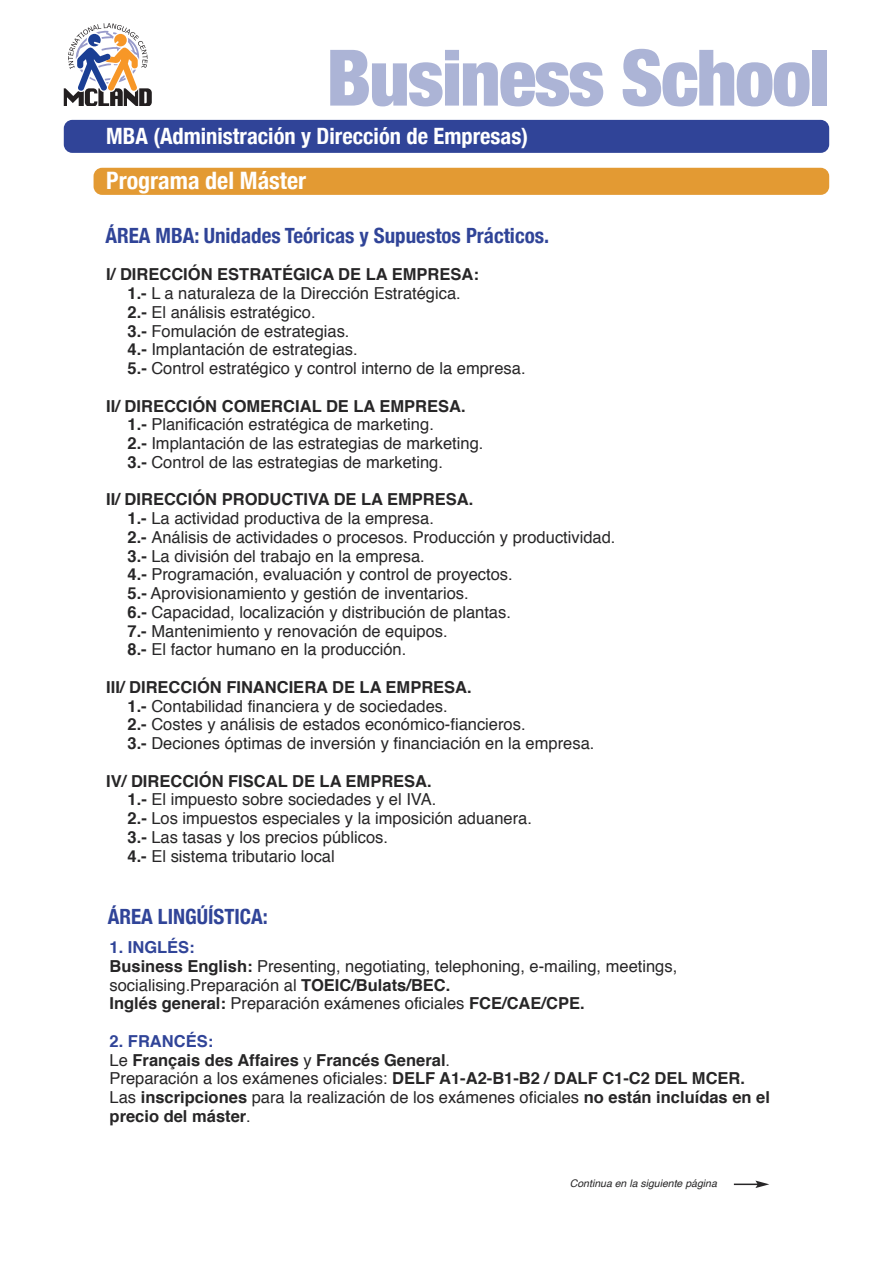
<style>
.page{position:relative;width:893px;height:1263px;background:#fff}
.page>*{position:absolute;margin:0;border:0;box-sizing:border-box;transform-origin:0 0}
.t1{font:900 condensed 78px "Helvetica Neue";letter-spacing:-.025em;color:#acb4d6}
.t2{font:700 condensed 24px "Helvetica Neue";color:#fff}
.t3{font:700 condensed 22.5px "Helvetica Neue";color:#fff}
.t4{font:700 condensed 21px "Helvetica Neue";color:#304498}
.t5{font:16.5px/18.8px "Helvetica";color:#272627}
.t6{font:700 16.5px/18.8px "Helvetica";color:#272627}
.t7{font:italic 10.5px "Helvetica";color:#272627}
.s1{font-weight:700}
.s2{font-weight:700;color:#304498}
.s3{color:#304498}
.s4{font-weight:400}
</style>
<div class="page">
<div style="left:64px;top:120px;width:765px;height:33px;background:#304498;border-radius:9px"></div>
<div style="left:94px;top:168px;width:735px;height:27px;background:#e39a33;border-radius:9px"></div>
<hr style="left:734px;top:1183px;width:24px;height:2px;background:#272627">
<svg style="left:755px;top:1180px;width:14px;height:8px"></svg>
<svg style="left:64px;top:23px;width:88px;height:82px"></svg>
<h1 class="t1" style="left:326px;top:30px;width:504px">Business School</h1>
<h3 class="t3" style="left:106px;top:122px;width:423px">MBA (Administración y Dirección de Empresas)</h3>
<h2 class="t2" style="left:106px;top:166px;width:201px">Programa del Máster</h2>
<p class="t4" style="left:105px;top:222px;width:445px">ÁREA MBA: Unidades Teóricas y Supuestos Prácticos.</p>
<p class="t5" style="left:128px;top:266px;width:400px;text-indent:-21px"><span class="s1">I/ DIRECCIÓN ESTRATÉGICA DE LA EMPRESA:<br>1.-</span> L a naturaleza de la Dirección Estratégica.<br><span class="s1">2.-</span> El análisis estratégico.<br><span class="s1">3.-</span> Fomulación de estrategias.<br><span class="s1">4.-</span> Implantación de estrategias.<br><span class="s1">5.-</span> Control estratégico y control interno de la empresa.</p>
<p class="t5" style="left:128px;top:398px;width:357px;text-indent:-21px"><span class="s1">II/ DIRECCIÓN COMERCIAL DE LA EMPRESA.<br>1.-</span> Planificación estratégica de marketing.<br><span class="s1">2.-</span> Implantación de las estrategias de marketing.<br><span class="s1">3.-</span> Control de las estrategias de marketing.</p>
<p class="t5" style="left:128px;top:491px;width:489px;text-indent:-21px"><span class="s1">II/ DIRECCIÓN PRODUCTIVA DE LA EMPRESA.<br>1.-</span> La actividad productiva de la empresa.<br><span class="s1">2.-</span> Análisis de actividades o procesos. Producción y productividad.<br><span class="s1">3.-</span> La división del trabajo en la empresa.<br><span class="s1">4.-</span> Programación, evaluación y control de proyectos.<br><span class="s1">5.-</span> Aprovisionamiento y gestión de inventarios.<br><span class="s1">6.-</span> Capacidad, localización y distribución de plantas.<br><span class="s1">7.-</span> Mantenimiento y renovación de equipos.<br><span class="s1">8.-</span> El factor humano en la producción.</p>
<p class="t5" style="left:128px;top:679px;width:468px;text-indent:-21px"><span class="s1">III/ DIRECCIÓN FINANCIERA DE LA EMPRESA.<br>1.-</span> Contabilidad financiera y de sociedades.<br><span class="s1">2.-</span> Costes y análisis de estados económico-fiancieros.<br><span class="s1">3.-</span> Deciones óptimas de inversión y financiación en la empresa.</p>
<p class="t5" style="left:128px;top:773px;width:406px;text-indent:-21px"><span class="s1">IV/ DIRECCIÓN FISCAL DE LA EMPRESA.<br>1.-</span> El impuesto sobre sociedades y el IVA.<br><span class="s1">2.-</span> Los impuestos especiales y la imposición aduanera.<br><span class="s1">3.-</span> Las tasas y los precios públicos.<br><span class="s1">4.-</span> El sistema tributario local</p>
<p class="t4" style="left:108px;top:904px;width:162px">ÁREA LINGÚÍSTICA:</p>
<p class="t5" style="left:110px;top:939px;width:569px"><span class="s2">1. INGLÉS:<br></span><span class="s1">Business English:</span> Presenting, negotiating, telephoning, e-mailing, meetings, socialising.Preparación al <span class="s1">TOEIC/Bulats/BEC.<br>Inglés general:</span> Preparación exámenes oficiales <span class="s1">FCE/CAE/CPE.</span></p>
<p class="t6" style="left:110px;top:1033px;width:662px"><span class="s3">2. FRANCÉS:<br></span><span class="s4">Le</span> Français des Affaires <span class="s4">y</span> Francés General<span class="s4">.<br>Preparación a los exámenes oficiales:</span> DELF A1-A2-B1-B2 / DALF C1-C2 DEL MCER.<br><span class="s4">Las</span> inscripciones <span class="s4">para la realización de los exámenes oficiales</span> no están incluídas en el precio del máster<span class="s4">.</span></p>
<p class="t7" style="left:570px;top:1179px;width:149px">Continua en la siguiente página</p>
</div>
